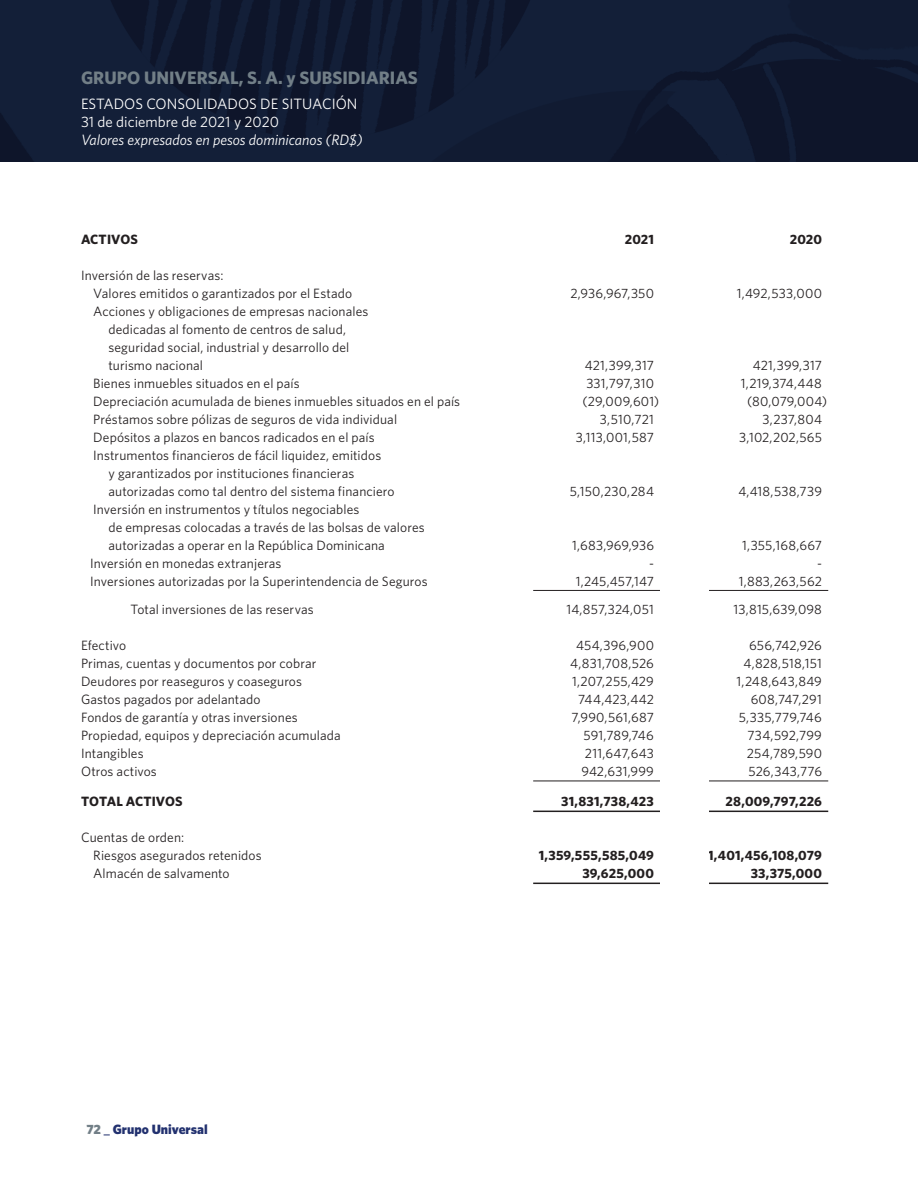
<style>
.page{position:relative;width:918px;height:1188px;background:#fff}
.page>*{position:absolute;margin:0;border:0;box-sizing:border-box;transform-origin:0 0}
.t1{font:700 18px "Whitney";color:#727f87}
.t2{font:15px/18px "Whitney";color:#fff}
.t3{font:italic 15px "Whitney";color:#fff}
.t4{font:13.5px/18px "Whitney";letter-spacing:.01em;color:#231f20}
.t5{font:700 13.5px "Whitney";letter-spacing:.01em;color:#231f20}
.t6{font:900 13.5px "Whitney";color:#22316f}
.s1{color:#727f87}
.s2{font-weight:700}
</style>
<div class="page">
<img style="left:0;top:0;width:918px;height:162px">
<hr style="left:533px;top:590px;width:295px;height:1px;background:#231f20">
<hr style="left:533px;top:781px;width:295px;height:1px;background:#231f20">
<hr style="left:533px;top:811px;width:295px;height:1px;background:#231f20">
<hr style="left:533px;top:883px;width:295px;height:1px;background:#231f20">
<div style="left:660px;top:217px;width:49px;height:706px;background:#fff"></div>
<h1 class="t1" style="left:81px;top:67px;width:338px">GRUPO UNIVERSAL, S. A. y SUBSIDIARIAS</h1>
<p class="t2" style="left:81px;top:94px;width:278px">ESTADOS CONSOLIDADOS DE SITUACIÓN<br>31 de diciembre de 2021 y 2020</p>
<p class="t3" style="left:81px;top:131px;width:283px">Valores expresados en pesos dominicanos (RD$)</p>
<p class="t5" style="left:81px;top:231px;width:58px">ACTIVOS</p>
<p class="t5" style="left:625px;top:231px;width:31px">2021</p>
<p class="t5" style="left:790px;top:231px;width:34px">2020</p>
<p class="t4" style="left:93px;top:266px;width:261px;text-indent:-12px">Inversión de las reservas:<br>Valores emitidos o garantizados por el Estado</p>
<p class="t4" style="left:570px;top:284px;width:85px">2,936,967,350</p>
<p class="t4" style="left:737px;top:284px;width:87px">1,492,533,000</p>
<p class="t4" style="left:108px;top:302px;width:261px;text-indent:-15px">Acciones y obligaciones de empresas nacionales dedicadas al fomento de centros de salud, seguridad social, industrial y desarrollo del turismo nacional</p>
<p class="t4" style="left:585px;top:356px;width:71px">421,399,317</p>
<p class="t4" style="left:753px;top:356px;width:71px">421,399,317</p>
<p class="t4" style="left:93px;top:374px;width:208px">Bienes inmuebles situados en el país</p>
<p class="t4" style="left:586px;top:374px;width:69px">331,797,310</p>
<p class="t4" style="left:741px;top:374px;width:83px">1,219,374,448</p>
<p class="t4" style="left:93px;top:392px;width:368px">Depreciación acumulada de bienes inmuebles situados en el país</p>
<p class="t4" style="left:583px;top:392px;width:78px">(29,009,601)</p>
<p class="t4" style="left:747px;top:392px;width:82px">(80,079,004)</p>
<p class="t4" style="left:93px;top:410px;width:305px">Préstamos sobre pólizas de seguros de vida individual</p>
<p class="t4" style="left:600px;top:410px;width:56px">3,510,721</p>
<p class="t4" style="left:763px;top:410px;width:61px">3,237,804</p>
<p class="t4" style="left:93px;top:428px;width:283px">Depósitos a plazos en bancos radicados en el país</p>
<p class="t4" style="left:576px;top:428px;width:80px">3,113,001,587</p>
<p class="t4" style="left:739px;top:428px;width:85px">3,102,202,565</p>
<p class="t4" style="left:108px;top:446px;width:288px;text-indent:-15px">Instrumentos financieros de fácil liquidez, emitidos<br>y garantizados por instituciones financieras autorizadas como tal dentro del sistema financiero</p>
<p class="t4" style="left:570px;top:482px;width:86px">5,150,230,284</p>
<p class="t4" style="left:738px;top:482px;width:85px">4,418,538,739</p>
<p class="t4" style="left:108px;top:500px;width:318px;text-indent:-15px">Inversión en instrumentos y títulos negociables<br>de empresas colocadas a través de las bolsas de valores autorizadas a operar en la República Dominicana</p>
<p class="t4" style="left:572px;top:536px;width:83px">1,683,969,936</p>
<p class="t4" style="left:742px;top:536px;width:81px">1,355,168,667</p>
<p class="t4" style="left:90px;top:554px;width:193px">Inversión en monedas extranjeras</p>
<p class="t4" style="left:649px;top:554px;width:6px">-</p>
<p class="t4" style="left:817px;top:554px;width:6px">-</p>
<p class="t4" style="left:90px;top:572px;width:339px">Inversiones autorizadas por la Superintendencia de Seguros</p>
<p class="t4" style="left:576px;top:572px;width:80px">1,245,457,147</p>
<p class="t4" style="left:739px;top:572px;width:85px">1,883,263,562</p>
<p class="t4" style="left:131px;top:600px;width:185px">Total inversiones de las reservas</p>
<p class="t4" style="left:567px;top:600px;width:89px">14,857,324,051</p>
<p class="t4" style="left:734px;top:600px;width:90px">13,815,639,098</p>
<p class="t4" style="left:81px;top:636px;width:47px">Efectivo</p>
<p class="t4" style="left:576px;top:636px;width:79px">454,396,900</p>
<p class="t4" style="left:749px;top:636px;width:74px">656,742,926</p>
<p class="t4" style="left:81px;top:654px;width:237px">Primas, cuentas y documentos por cobrar</p>
<p class="t4" style="left:570px;top:654px;width:85px">4,831,708,526</p>
<p class="t4" style="left:744px;top:654px;width:80px">4,828,518,151</p>
<p class="t4" style="left:81px;top:672px;width:223px">Deudores por reaseguros y coaseguros</p>
<p class="t4" style="left:572px;top:672px;width:83px">1,207,255,429</p>
<p class="t4" style="left:737px;top:672px;width:87px">1,248,643,849</p>
<p class="t4" style="left:81px;top:690px;width:181px">Gastos pagados por adelantado</p>
<p class="t4" style="left:578px;top:690px;width:77px">744,423,442</p>
<p class="t4" style="left:751px;top:690px;width:73px">608,747,291</p>
<p class="t4" style="left:81px;top:708px;width:218px">Fondos de garantía y otras inversiones</p>
<p class="t4" style="left:572px;top:708px;width:84px">7,990,561,687</p>
<p class="t4" style="left:739px;top:708px;width:85px">5,335,779,746</p>
<p class="t4" style="left:81px;top:726px;width:261px">Propiedad, equipos y depreciación acumulada</p>
<p class="t4" style="left:584px;top:726px;width:72px">591,789,746</p>
<p class="t4" style="left:748px;top:726px;width:76px">734,592,799</p>
<p class="t4" style="left:81px;top:744px;width:64px">Intangibles</p>
<p class="t4" style="left:585px;top:744px;width:71px">211,647,643</p>
<p class="t4" style="left:747px;top:744px;width:77px">254,789,590</p>
<p class="t4" style="left:81px;top:762px;width:77px">Otros activos</p>
<p class="t4" style="left:581px;top:762px;width:74px">942,631,999</p>
<p class="t4" style="left:748px;top:762px;width:75px">526,343,776</p>
<p class="t5" style="left:81px;top:793px;width:103px">TOTAL ACTIVOS</p>
<p class="t5" style="left:561px;top:793px;width:94px">31,831,738,423</p>
<p class="t5" style="left:726px;top:793px;width:98px">28,009,797,226</p>
<p class="t4" style="left:93px;top:828px;width:170px;text-indent:-12px">Cuentas de orden:<br>Riesgos asegurados retenidos</p>
<p class="t5" style="left:539px;top:847px;width:117px">1,359,555,585,049</p>
<p class="t5" style="left:708px;top:847px;width:115px">1,401,456,108,079</p>
<p class="t4" style="left:93px;top:864px;width:138px">Almacén de salvamento</p>
<p class="t5" style="left:582px;top:865px;width:73px">39,625,000</p>
<p class="t5" style="left:751px;top:865px;width:73px">33,375,000</p>
<p class="t6" style="left:86px;top:1121px;width:123px"><span class="s1">72</span> <span class="s2">_</span> Grupo Universal</p>
</div>
